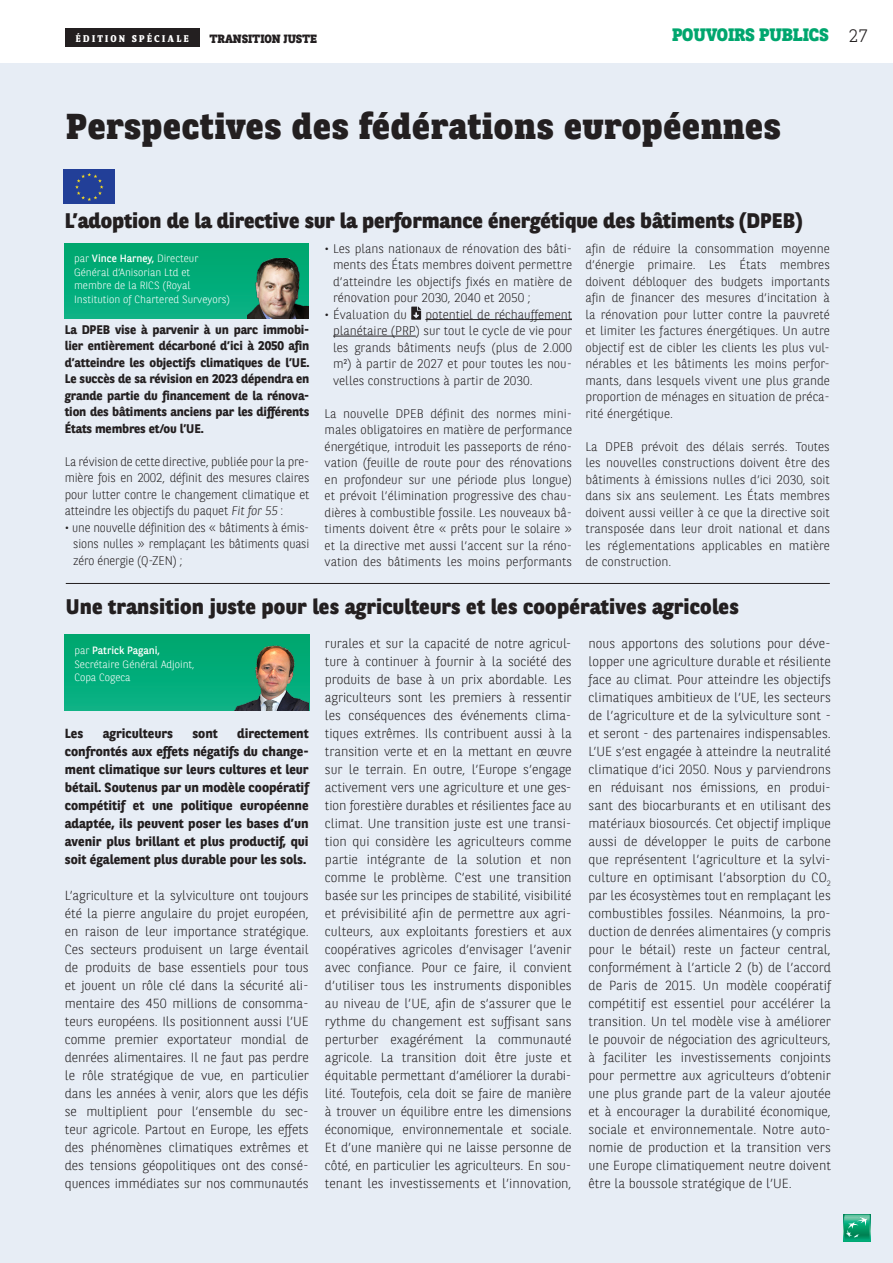
<style>
.page{position:relative;width:893px;height:1263px;background:#fff}
.page>*{position:absolute;margin:0;border:0;box-sizing:border-box;transform-origin:0 0}
.KOP_CHRONICLE{font:800 36px "BNPP Slab Serif";letter-spacing:.01em;color:#231f20}
.t1{font:800 21px "BNPP Sans";letter-spacing:.005em;color:#231f20}
.KOP_CHRONICLE-2{font:800 18px "BNPP Slab Serif";letter-spacing:-.01em;color:#00a66e}
.KOP_CHRONICLE-3{font:300 18px "BNPP Slab Serif";color:#231f20}
.KOP_SACKERS{font:300 13.2px/18px "BNPP Sans";color:#231f20;text-align:justify}
.KOP_SACKERS-2{font:700 13.2px/18px "BNPP Sans";color:#231f20;text-align:justify}
.KOP_SACKERS-3{font:300 12.45px/16.5px "BNPP Sans";color:#231f20;text-align:justify}
.KOP_SACKERS-4{font:700 12.45px/16.5px "BNPP Sans";letter-spacing:-.01em;color:#231f20;text-align:justify}
.KOP_SACKERS-5{font:300 12.45px/16.5px "BNPP Sans";color:#231f20;text-align:justify;scale:.95 1}
.KOP_CHRONICLE-4{font:800 12px "BNPP Slab Serif";letter-spacing:-.01em;color:#231f20}
.t2{font:300 10.5px/13.5px "BNPP Sans";color:#fff}
.KOP_CHRONICLE-5{font:800 9.75px "BNPP Serif";letter-spacing:.2em;color:#fff}
.s1{font-weight:400}
</style>
<div class="page">
<div style="left:0;top:64px;width:893px;height:1199px;background:#e7edf5"></div>
<svg style="left:843px;top:1214px;width:27px;height:27px"></svg>
<svg style="left:844px;top:1214px;width:26px;height:26px"></svg>
<div style="left:65px;top:29px;width:134px;height:18px;background:#231f20"></div>
<hr style="left:66px;top:583px;width:764px;height:1px;background:#231f20">
<div style="left:64px;top:243px;width:245px;height:76px;background:linear-gradient(to bottom,#00a66d,#09b285)"></div>
<div style="left:65px;top:635px;width:244px;height:76px;background:#00ac79"></div>
<img style="left:248px;top:258px;width:61px;height:61px">
<img style="left:234px;top:645px;width:75px;height:65px">
<hr style="left:425px;top:319px;width:147px;height:1px;background:#231f20">
<hr style="left:333px;top:336px;width:83px;height:1px;background:#231f20">
<svg style="left:411px;top:307px;width:10px;height:13px"></svg>
<div style="left:64px;top:170px;width:51px;height:34px;background:#223f98"></div>
<svg style="left:75px;top:173px;width:28px;height:28px"></svg>
<p class="KOP_CHRONICLE-5" style="left:76px;top:31px;width:115px">ÉDITION SPÉCIALE</p>
<p class="KOP_CHRONICLE-4" style="left:210px;top:30px;width:109px">TRANSITION JUSTE</p>
<p class="KOP_CHRONICLE-2" style="left:672px;top:22px;width:159px">POUVOIRS PUBLICS</p>
<p class="KOP_CHRONICLE-3" style="left:849px;top:23px;width:21px">27</p>
<p class="KOP_CHRONICLE" style="left:66px;top:102px;width:716px">Perspectives des fédérations européennes</p>
<p class="t1" style="left:65px;top:206px;width:739px">L’adoption de la directive sur la performance énergétique des bâtiments (DPEB)</p>
<p class="t2" style="left:74px;top:251px;width:158px">par <span class="s1">Vince Harney,</span> Directeur<br>Général d’Anisorian Ltd et membre de la RICS (Royal<br>Institution of Chartered Surveyors)</p>
<p class="KOP_SACKERS-4" style="left:65px;top:321px;width:246px">La DPEB vise à parvenir à un parc immobi&shy;lier entièrement décarboné d’ici à 2050 afin d’atteindre les objectifs climatiques de l’UE.<br>Le succès de sa révision en 2023 dépendra en grande partie du financement de la rénova&shy;tion des bâtiments anciens par les différents États membres et/ou l’UE.</p>
<p class="KOP_SACKERS-3" style="left:65px;top:452px;width:246px">La révision de cette directive, publiée pour la pre&shy;mière fois en 2002, définit des mesures claires pour lutter contre le changement climatique et atteindre les objectifs du paquet Fit for 55 :</p>
<p class="KOP_SACKERS-5" style="left:73px;top:518px;width:250px;text-indent:-9px">• une nouvelle définition des « bâtiments à émis&shy;sions nulles » remplaçant les bâtiments quasi zéro énergie (Q-ZEN) ;</p>
<p class="KOP_SACKERS-3" style="left:333px;top:239px;width:240px;text-indent:-9px">• Les plans nationaux de rénovation des bâti&shy;ments des États membres doivent permettre d’atteindre les objectifs fixés en matière de rénovation pour 2030, 2040 et 2050 ;</p>
<p class="KOP_SACKERS-3" style="left:325px;top:305px;width:84px">• Évaluation du</p>
<p class="KOP_SACKERS-3" style="left:333px;top:305px;width:240px;text-indent:92px">potentiel de réchauffement planétaire (PRP) sur tout le cycle de vie pour les grands bâtiments neufs (plus de 2.000 m²) à partir de 2027 et pour toutes les nou&shy;velles constructions à partir de 2030.</p>
<p class="KOP_SACKERS-3" style="left:325px;top:404px;width:249px">La nouvelle DPEB définit des normes mini&shy;males obligatoires en matière de performance énergétique, introduit les passeports de réno&shy;vation (feuille de route pour des rénovations en profondeur sur une période plus longue) et prévoit l’élimination progressive des chau&shy;dières à combustible fossile. Les nouveaux bâ&shy;timents doivent être « prêts pour le solaire » et la directive met aussi l’accent sur la réno&shy;vation des bâtiments les moins performants</p>
<p class="KOP_SACKERS-3" style="left:585px;top:239px;width:246px">afin de réduire la consommation moyenne d’énergie primaire. Les États membres doivent débloquer des budgets importants afin de financer des mesures d’incitation à la rénovation pour lutter contre la pauvreté et limiter les factures énergétiques. Un autre objectif est de cibler les clients les plus vul&shy;nérables et les bâtiments les moins perfor&shy;mants, dans lesquels vivent une plus grande proportion de ménages en situation de préca&shy;rité énergétique.</p>
<p class="KOP_SACKERS-3" style="left:585px;top:437px;width:246px">La DPEB prévoit des délais serrés. Toutes les nouvelles constructions doivent être des bâtiments à émissions nulles d’ici 2030, soit dans six ans seulement. Les États membres doivent aussi veiller à ce que la directive soit transposée dans leur droit national et dans les réglementations applicables en matière de construction.</p>
<p class="t1" style="left:66px;top:593px;width:674px">Une transition juste pour les agriculteurs et les coopératives agricoles</p>
<p class="t2" style="left:74px;top:643px;width:122px">par <span class="s1">Patrick Pagani,<br></span>Secrétaire Général Adjoint,<br>Copa Cogeca</p>
<p class="KOP_SACKERS-2" style="left:65px;top:724px;width:245px;text-indent:172px">directement confrontés aux effets négatifs du change&shy;ment climatique sur leurs cultures et leur bétail. Soutenus par un modèle coopératif compétitif et une politique européenne adaptée, ils peuvent poser les bases d’un avenir plus brillant et plus productif, qui soit également plus durable pour les sols.</p>
<p class="KOP_SACKERS" style="left:65px;top:886px;width:245px">L’agriculture et la sylviculture ont toujours été la pierre angulaire du projet européen, en raison de leur importance stratégique.<br>Ces secteurs produisent un large éventail de produits de base essentiels pour tous et jouent un rôle clé dans la sécurité ali&shy;mentaire des 450 millions de consomma&shy;teurs européens. Ils positionnent aussi l’UE comme premier exportateur mondial de denrées alimentaires. Il ne faut pas perdre le rôle stratégique de vue, en particulier dans les années à venir, alors que les défis se multiplient pour l’ensemble du sec&shy;teur agricole. Partout en Europe, les effets des phénomènes climatiques extrêmes et des tensions géopolitiques ont des consé&shy;quences immédiates sur nos communautés</p>
<p class="KOP_SACKERS-2" style="left:65px;top:724px;width:20px">Les</p>
<p class="KOP_SACKERS-2" style="left:103px;top:724px;width:72px">agriculteurs</p>
<p class="KOP_SACKERS-2" style="left:192px;top:724px;width:27px">sont</p>
<p class="KOP_SACKERS" style="left:325px;top:634px;width:248px">rurales et sur la capacité de notre agricul&shy;ture à continuer à fournir à la société des produits de base à un prix abordable. Les agriculteurs sont les premiers à ressentir les conséquences des événements clima&shy;tiques extrêmes. Ils contribuent aussi à la transition verte et en la mettant en œuvre sur le terrain. En outre, l’Europe s’engage activement vers une agriculture et une ges&shy;tion forestière durables et résilientes face au climat. Une transition juste est une transi&shy;tion qui considère les agriculteurs comme partie intégrante de la solution et non comme le problème. C’est une transition basée sur les principes de stabilité, visibilité et prévisibilité afin de permettre aux agri&shy;culteurs, aux exploitants forestiers et aux coopératives agricoles d’envisager l’avenir avec confiance. Pour ce faire, il convient d’utiliser tous les instruments disponibles au niveau de l’UE, afin de s’assurer que le rythme du changement est suffisant sans perturber exagérément la communauté agricole. La transition doit être juste et équitable permettant d’améliorer la durabi&shy;lité. Toutefois, cela doit se faire de manière à trouver un équilibre entre les dimensions économique, environnementale et sociale.<br>Et d’une manière qui ne laisse personne de côté, en particulier les agriculteurs. En sou&shy;tenant les investissements et l’innovation,</p>
<p class="KOP_SACKERS" style="left:589px;top:634px;width:244px">nous apportons des solutions pour déve&shy;lopper une agriculture durable et résiliente face au climat. Pour atteindre les objectifs climatiques ambitieux de l’UE, les secteurs de l’agriculture et de la sylviculture sont - et seront - des partenaires indispensables.<br>L’UE s’est engagée à atteindre la neutralité climatique d’ici 2050. Nous y parviendrons en réduisant nos émissions, en produi&shy;sant des biocarburants et en utilisant des matériaux biosourcés. Cet objectif implique aussi de développer le puits de carbone que représentent l’agriculture et la sylvi&shy;culture en optimisant l’absorption du CO<sub>2 </sub>par les écosystèmes tout en remplaçant les combustibles fossiles. Néanmoins, la pro&shy;duction de denrées alimentaires (y compris pour le bétail) reste un facteur central, conformément à l’article 2 (b) de l’accord de Paris de 2015. Un modèle coopératif compétitif est essentiel pour accélérer la transition. Un tel modèle vise à améliorer le pouvoir de négociation des agriculteurs, à faciliter les investissements conjoints pour permettre aux agriculteurs d’obtenir une plus grande part de la valeur ajoutée et à encourager la durabilité économique, sociale et environnementale. Notre auto&shy;nomie de production et la transition vers une Europe climatiquement neutre doivent être la boussole stratégique de l’UE.</p>
</div>
